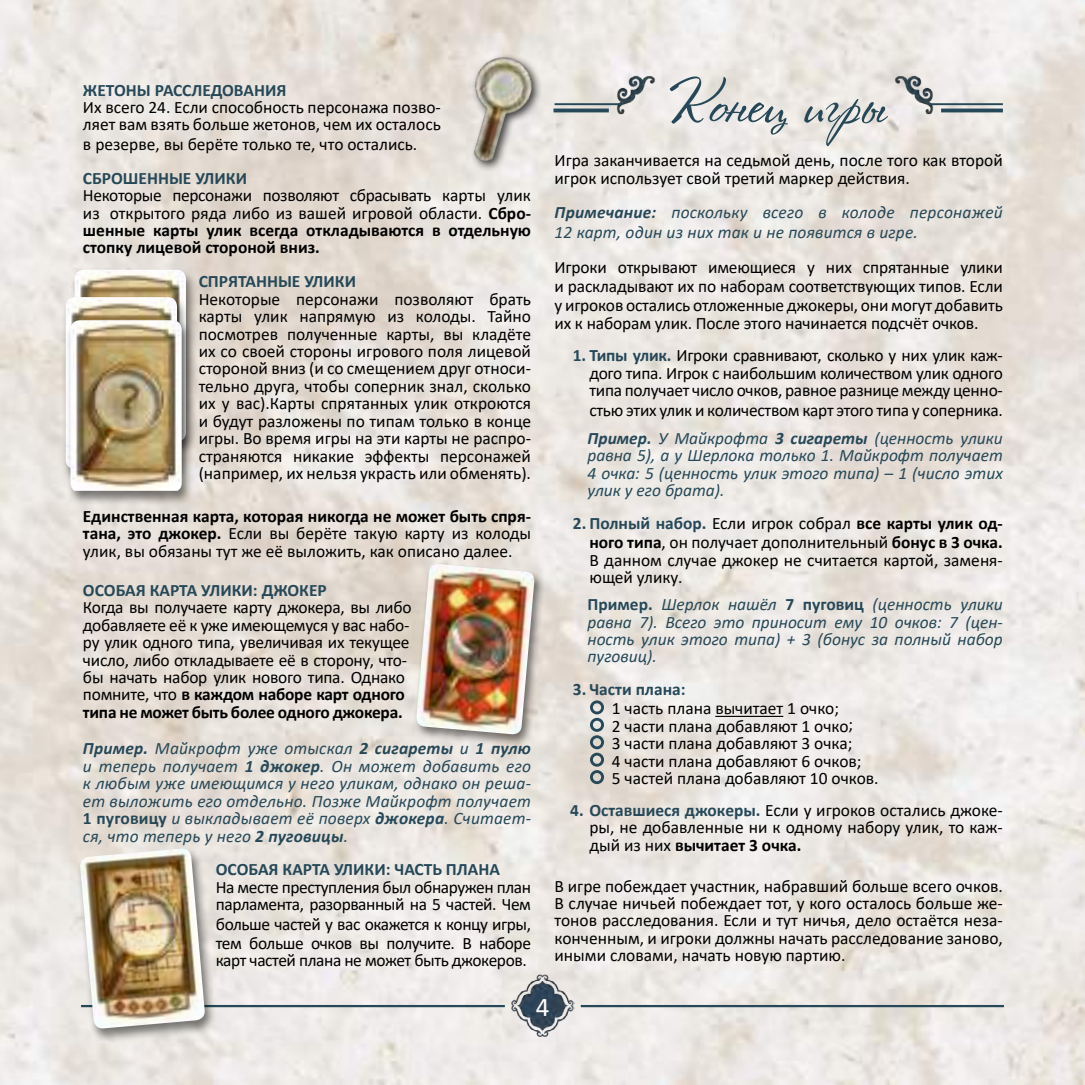
<style>
.page{position:relative;width:1085px;height:1085px;background:#fff}
.page>*{position:absolute;margin:0;border:0;box-sizing:border-box;transform-origin:0 0}
.t1{font:58.05px "Rosa Marena";color:#264858}
.t2{font:27px "Calibri";color:#fff}
.t3{font:17.32px/17.3px "Calibri";letter-spacing:-.01em;color:#000}
.t4{font:italic 17.32px/17.3px "Calibri";color:#264858;text-align:justify}
.t5{font:700 17.32px "Calibri";color:#264858}
.s1{font-weight:700}
.s2{font-weight:700;font-style:normal}
.s3{font-weight:700;color:#264858}
.s4{font-weight:700;font-style:italic;color:#264858}
.s5{font-style:italic;color:#264858}
</style>
<div class="page">
<img style="left:0;top:0;width:1084px;height:1084px">
<img style="left:510px;top:974px;width:64px;height:62px">
<hr style="left:580px;top:1004px;width:423px;height:3px;background:#264858">
<hr style="left:81px;top:1004px;width:423px;height:3px;background:#264858">
<hr style="left:715px;top:715px;width:68px;height:1px;background:#000">
<div style="left:590px;top:700px;width:14px;height:14px;border:3px solid #264858;border-radius:50%"></div>
<div style="left:590px;top:717px;width:14px;height:14px;border:3px solid #264858;border-radius:50%"></div>
<div style="left:590px;top:735px;width:14px;height:14px;border:3px solid #264858;border-radius:50%"></div>
<div style="left:590px;top:752px;width:14px;height:14px;border:3px solid #264858;border-radius:50%"></div>
<div style="left:590px;top:770px;width:14px;height:14px;border:3px solid #264858;border-radius:50%"></div>
<div style="left:412px;top:562px;width:133px;height:186px;background:#000;opacity:.5"></div>
<img style="left:416px;top:564px;width:118px;height:171px">
<div style="left:70px;top:268px;width:128px;height:189px;background:#000;opacity:.5"></div>
<img style="left:75px;top:269px;width:111px;height:26px">
<div style="left:61px;top:295px;width:128px;height:189px;background:#000;opacity:.5"></div>
<img style="left:66px;top:297px;width:111px;height:21px">
<div style="left:66px;top:318px;width:127px;height:187px;background:#000;opacity:.5"></div>
<img style="left:70px;top:320px;width:112px;height:170px">
<div style="left:76px;top:846px;width:140px;height:196px;background:#000;opacity:.5"></div>
<img style="left:79px;top:848px;width:126px;height:180px">
<img style="left:452px;top:48px;width:90px;height:124px">
<img style="left:615px;top:74px;width:43px;height:43px">
<svg style="left:553px;top:108px;width:55px;height:4px"></svg>
<hr style="left:554px;top:103px;width:67px;height:2px;background:#264858">
<img style="left:891px;top:74px;width:43px;height:43px">
<svg style="left:940px;top:108px;width:62px;height:4px"></svg>
<hr style="left:928px;top:103px;width:74px;height:2px;background:#264858">
<p class="t5" style="left:83px;top:78px;width:205px">ЖЕТОНЫ РАССЛЕДОВАНИЯ</p>
<p class="t3" style="left:83px;top:98px;width:359px">Их всего 24. Если способность персонажа позво&shy;ляет вам взять больше жетонов, чем их осталось</p>
<p class="t3" style="left:83px;top:135px;width:336px">в резерве, вы берёте только те, что остались.</p>
<p class="t5" style="left:83px;top:166px;width:166px">СБРОШЕННЫЕ УЛИКИ</p>
<p class="t3" style="left:83px;top:186px;width:449px;text-align:justify">Некоторые персонажи позволяют сбрасывать карты улик из открытого ряда либо из вашей игровой области. <span class="s1">Сбро&shy;шенные карты улик всегда откладываются в отдельную стопку лицевой стороной вниз.</span></p>
<p class="t5" style="left:199px;top:269px;width:159px">СПРЯТАННЫЕ УЛИКИ</p>
<p class="t3" style="left:199px;top:290px;width:334px;text-align:justify">Некоторые персонажи позволяют брать карты улик напрямую из колоды. Тайно посмотрев полученные карты, вы кладёте их со своей стороны игрового поля лицевой стороной вниз (и со смещением друг относи&shy;тельно друга, чтобы соперник знал, сколько их у вас).Карты спрятанных улик откроются и будут разложены по типам только в конце игры. Во время игры на эти карты не распро&shy;страняются никакие эффекты персонажей (например, их нельзя украсть или обменять).</p>
<p class="t3" style="left:83px;top:507px;width:449px;text-align:justify"><span class="s1">Единственная карта, которая никогда не может быть спря&shy;тана, это джокер.</span> Если вы берёте такую карту из колоды улик, вы обязаны тут же её выложить, как описано далее.</p>
<p class="t5" style="left:83px;top:577px;width:245px">ОСОБАЯ КАРТА УЛИКИ: ДЖОКЕР</p>
<p class="t3" style="left:83px;top:598px;width:330px">Когда вы получаете карту джокера, вы либо добавляете её к уже имеющемуся у вас набо&shy;ру улик одного типа, увеличивая их текущее число, либо откладываете её в сторону, что&shy;бы начать набор улик нового типа. Однако помните, что <span class="s1">в каждом наборе карт одного типа не может быть более одного джокера.</span></p>
<p class="t4" style="left:83px;top:739px;width:449px"><span class="s1">Пример.</span> Майкрофт уже отыскал <span class="s1">2 сигареты</span> и <span class="s1">1 пулю </span>и теперь получает <span class="s1">1 джокер</span>. Он может добавить его к любым уже имеющимся у него уликам, однако он реша&shy;ет выложить его отдельно. Позже Майкрофт получает <span class="s2">1 пуговицу</span> и выкладывает её поверх <span class="s1">джокера</span>. Считает&shy;ся, что теперь у него <span class="s1">2 пуговицы</span>.</p>
<p class="t5" style="left:216px;top:857px;width:286px">ОСОБАЯ КАРТА УЛИКИ: ЧАСТЬ ПЛАНА</p>
<p class="t3" style="left:216px;top:877px;width:317px">На месте преступления был обнаружен план парламента, разорванный на 5 частей. Чем</p>
<p class="t3" style="left:216px;top:913px;width:317px;line-height:19.3px">больше частей у вас окажется к концу игры, тем больше очков вы получите. В наборе</p>
<p class="t3" style="left:216px;top:951px;width:312px">карт частей плана не может быть джокеров.</p>
<h1 class="t1" style="left:668px;top:68px;width:220px">Конец игры</h1>
<p class="t3" style="left:554px;top:151px;width:450px">Игра заканчивается на седьмой день, после того как второй игрок использует свой третий маркер действия.</p>
<p class="t4" style="left:554px;top:202px;width:450px;line-height:19.3px"><span class="s1">Примечание:</span> поскольку всего в колоде персонажей<br>12 карт, один из них так и не появится в игре.</p>
<p class="t3" style="left:554px;top:257px;width:450px;line-height:19.3px;text-align:justify">Игроки открывают имеющиеся у них спрятанные улики и раскладывают их по наборам соответствующих типов. Если у игроков остались отложенные джокеры, они могут добавить</p>
<p class="t3" style="left:554px;top:314px;width:425px">их к наборам улик. После этого начинается подсчёт очков.</p>
<p class="t3" style="left:589px;top:346px;width:415px;text-align:justify;text-indent:-16px"><span class="s3">1. Типы улик.</span> Игроки сравнивают, сколько у них улик каж&shy;дого типа. Игрок с наибольшим количеством улик одного типа получает число очков, равное разнице между ценно-</p>
<p class="t3" style="left:587px;top:395px;width:417px;line-height:28.3px">стью этих улик и количеством карт этого типа у соперника.<br><span class="s4">Пример.</span> <span class="s5">У Майкрофта</span> <span class="s4">3 сигареты</span> <span class="s5">(ценность улики</span></p>
<p class="t4" style="left:587px;top:446px;width:417px">равна 5), а у Шерлока только 1. Майкрофт получает 4 очка: 5 (ценность улик этого типа) – 1 (число этих улик у его брата).</p>
<p class="t3" style="left:573px;top:513px;width:431px;line-height:19.3px;text-align:right"><span class="s3">2. Полный набор.</span> Если игрок собрал <span class="s1">все карты улик од&shy;ного типа</span>, он получает дополнительный <span class="s1">бонус в 3 очка.</span></p>
<p class="t3" style="left:589px;top:550px;width:415px">В данном случае джокер не считается картой, заменя&shy;ющей улику.</p>
<p class="t4" style="left:587px;top:595px;width:417px"><span class="s2">Пример.</span> Шерлок нашёл <span class="s2">7 пуговиц</span> (ценность улики равна 7). Всего это приносит ему 10 очков: 7 (цен&shy;ность улик этого типа) + 3 (бонус за полный набор пуговиц).</p>
<p class="t5" style="left:573px;top:677px;width:114px">3. Части плана:</p>
<p class="t3" style="left:611px;top:699px;width:268px">1 часть плана вычитает 1 очко;<br>2 части плана добавляют 1 очко;<br>3 части плана добавляют 3 очка;<br>4 части плана добавляют 6 очков;<br>5 частей плана добавляют 10 очков.</p>
<p class="t3" style="left:589px;top:800px;width:415px;text-align:justify;text-indent:-19px"><span class="s3">4. Оставшиеся джокеры.</span> Если у игроков остались джоке&shy;ры, не добавленные ни к одному набору улик, то каж&shy;дый из них <span class="s1">вычитает 3 очка.</span></p>
<p class="t3" style="left:554px;top:876px;width:450px;text-align:justify">В игре побеждает участник, набравший больше всего очков.<br>В случае ничьей побеждает тот, у кого осталось больше же&shy;тонов расследования. Если и тут ничья, дело остаётся неза&shy;конченным, и игроки должны начать расследование заново, иными словами, начать новую партию.</p>
<h2 class="t2" style="left:536px;top:987px;width:15px">4</h2>
</div>
